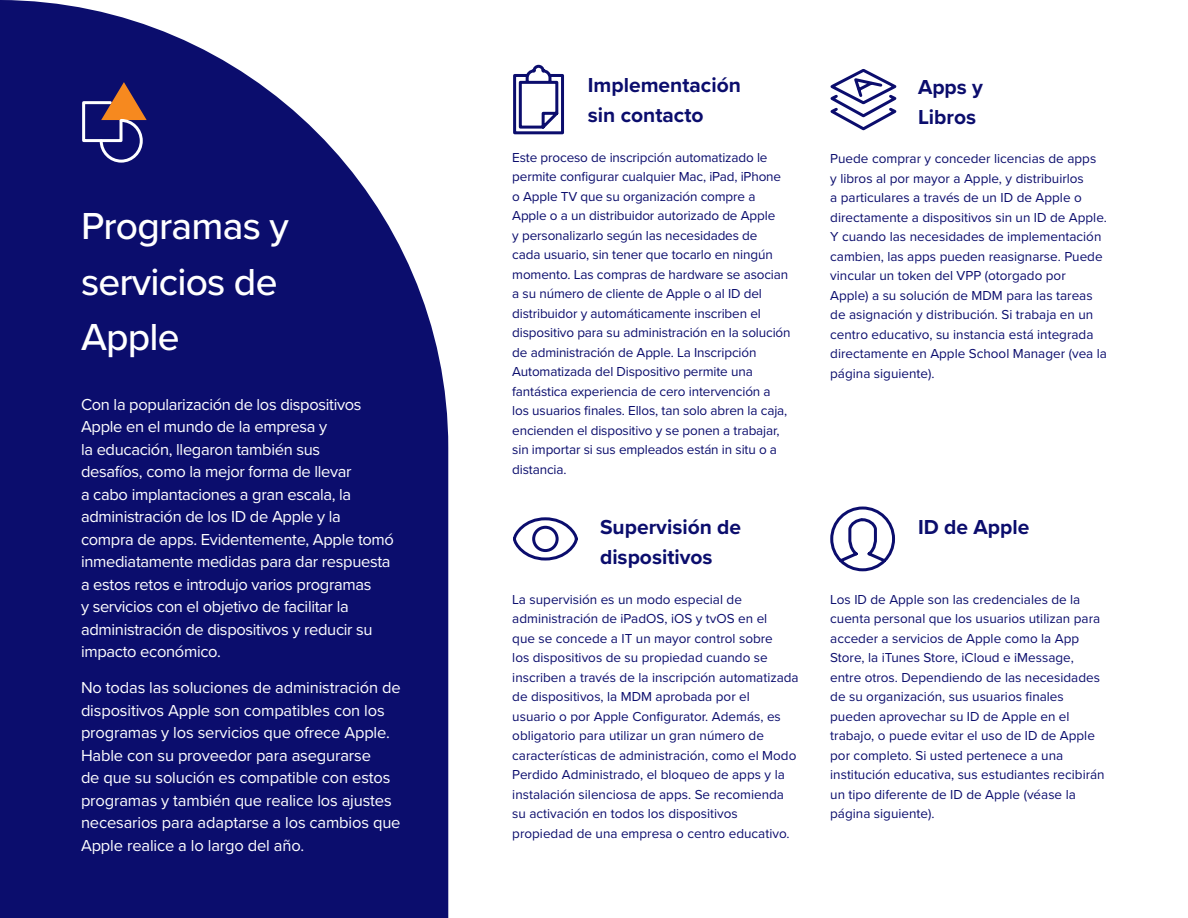
<style>
.page{position:relative;width:1188px;height:918px;background:#fff}
.page>*{position:absolute;margin:0;border:0;box-sizing:border-box;transform-origin:0 0}
.t1{font:500 39px/55.5px "Proxima Nova";letter-spacing:-.02em;color:#fff}
.t2{font:700 21px/30px "Proxima Nova";color:#0b0d6d}
.t3{font:16.5px/22.5px "Proxima Nova";letter-spacing:-.02em;color:#fff}
.t4{font:13.5px/19.5px "Proxima Nova";color:#0b0d6d}
</style>
<div class="page">
<svg style="left:0;top:0;width:448px;height:918px;background:#25267c"></svg>
<svg style="left:81px;top:82px;width:66px;height:82px;background:#4d3d72"></svg>
<svg style="left:513px;top:517px;width:65px;height:44px"></svg>
<svg style="left:830px;top:506px;width:65px;height:66px"></svg>
<svg style="left:513px;top:64px;width:51px;height:71px"></svg>
<svg style="left:830px;top:69px;width:67px;height:62px"></svg>
<h1 class="t1" style="left:81px;top:197px;width:209px">Programas y servicios de<br>Apple</h1>
<p class="t3" style="left:81px;top:392px;width:315px">Con la popularización de los dispositivos Apple en el mundo de la empresa y<br>la educación, llegaron también sus<br>desafíos, como la mejor forma de llevar<br>a cabo implantaciones a gran escala, la administración de los ID de Apple y la compra de apps. Evidentemente, Apple tomó inmediatamente medidas para dar respuesta a estos retos e introdujo varios programas<br>y servicios con el objetivo de facilitar la administración de dispositivos y reducir su impacto económico.</p>
<p class="t3" style="left:81px;top:676px;width:321px">No todas las soluciones de administración de dispositivos Apple son compatibles con los programas y los servicios que ofrece Apple.<br>Hable con su proveedor para asegurarse<br>de que su solución es compatible con estos programas y también que realice los ajustes necesarios para adaptarse a los cambios que Apple realice a lo largo del año.</p>
<h2 class="t2" style="left:588px;top:69px;width:155px">Implementación sin contacto</h2>
<p class="t4" style="left:512px;top:147px;width:280px">Este proceso de inscripción automatizado le permite configurar cualquier Mac, iPad, iPhone o Apple TV que su organización compre a Apple o a un distribuidor autorizado de Apple<br>y personalizarlo según las necesidades de<br>cada usuario, sin tener que tocarlo en ningún momento. Las compras de hardware se asocian a su número de cliente de Apple o al ID del distribuidor y automáticamente inscriben el dispositivo para su administración en la solución de administración de Apple. La Inscripción Automatizada del Dispositivo permite una fantástica experiencia de cero intervención a los usuarios finales. Ellos, tan solo abren la caja, encienden el dispositivo y se ponen a trabajar, sin importar si sus empleados están in situ o a distancia.</p>
<h2 class="t2" style="left:600px;top:511px;width:143px">Supervisión de dispositivos</h2>
<p class="t4" style="left:512px;top:589px;width:288px">La supervisión es un modo especial de administración de iPadOS, iOS y tvOS en el<br>que se concede a IT un mayor control sobre<br>los dispositivos de su propiedad cuando se inscriben a través de la inscripción automatizada de dispositivos, la MDM aprobada por el<br>usuario o por Apple Configurator. Además, es obligatorio para utilizar un gran número de características de administración, como el Modo Perdido Administrado, el bloqueo de apps y la instalación silenciosa de apps. Se recomienda su activación en todos los dispositivos propiedad de una empresa o centro educativo.</p>
<h2 class="t2" style="left:918px;top:71px;width:67px">Apps y<br>Libros</h2>
<p class="t4" style="left:830px;top:148px;width:278px">Puede comprar y conceder licencias de apps<br>y libros al por mayor a Apple, y distribuirlos<br>a particulares a través de un ID de Apple o directamente a dispositivos sin un ID de Apple.<br>Y cuando las necesidades de implementación cambien, las apps pueden reasignarse. Puede vincular un token del VPP (otorgado por Apple) a su solución de MDM para las tareas de asignación y distribución. Si trabaja en un centro educativo, su instancia está integrada directamente en Apple School Manager (vea la página siguiente).</p>
<h2 class="t2" style="left:918px;top:511px;width:113px">ID de Apple</h2>
<p class="t4" style="left:830px;top:589px;width:276px">Los ID de Apple son las credenciales de la cuenta personal que los usuarios utilizan para acceder a servicios de Apple como la App Store, la iTunes Store, iCloud e iMessage, entre otros. Dependiendo de las necesidades de su organización, sus usuarios finales pueden aprovechar su ID de Apple en el trabajo, o puede evitar el uso de ID de Apple por completo. Si usted pertenece a una institución educativa, sus estudiantes recibirán un tipo diferente de ID de Apple (véase la página siguiente).</p>
</div>
